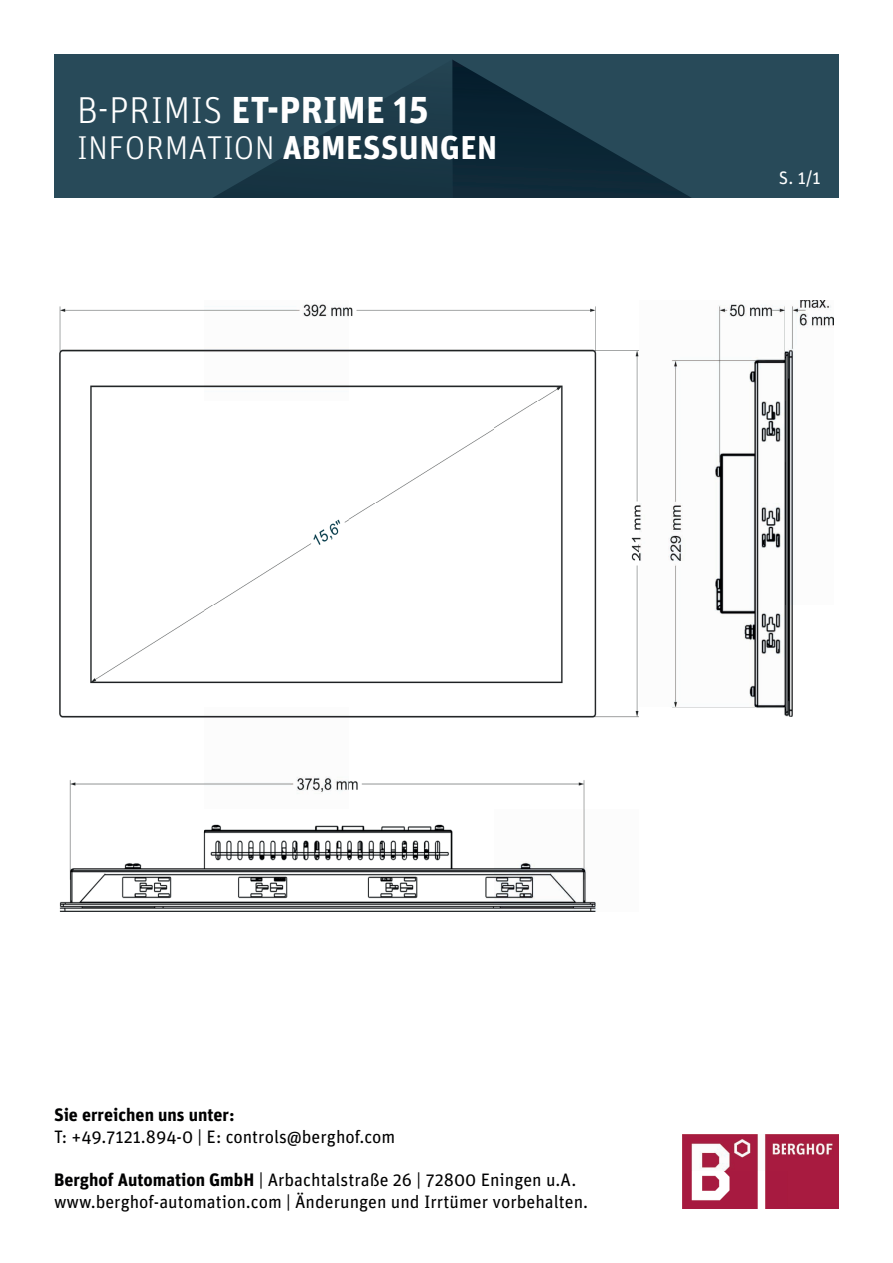
<style>
.page{position:relative;width:893px;height:1263px;background:#fff}
.page>*{position:absolute;margin:0;border:0;box-sizing:border-box;transform-origin:0 0}
.t1{font:700 37.5px "Unit Pro";letter-spacing:.01em;color:#fff}
.t2{font:300 33px "Unit Pro";letter-spacing:.01em;color:#fff}
.t3{font:18px/21.6px "Unit Pro";color:#000001}
.t4{font:700 18px "Unit Pro";color:#000001}
.t5{font:18px "Unit Pro";color:#fff}
.s1{font-weight:300}
.s2{font-weight:700}
</style>
<div class="page">
<div style="left:54px;top:54px;width:785px;height:144px;background:#284a59"></div>
<svg style="left:213px;top:60px;width:478px;height:138px"></svg>
<img style="left:683px;top:1134px;width:156px;height:75px">
<img style="left:60px;top:300px;width:773px;height:611px">
<h1 class="t1" style="left:77px;top:82px;width:354px"><span class="s1">B-PRIMIS</span> ET-PRIME 15</h1>
<h2 class="t2" style="left:77px;top:126px;width:422px">INFORMATION <span class="s2">ABMESSUNGEN</span></h2>
<p class="t5" style="left:779px;top:165px;width:43px">S. 1/1</p>
<p class="t4" style="left:54px;top:1102px;width:182px">Sie erreichen uns unter:</p>
<p class="t3" style="left:54px;top:1125px;width:343px">T: +49.7121.894-0 | E: controls@berghof.com</p>
<p class="t3" style="left:54px;top:1168px;width:536px"><span class="s2">Berghof Automation GmbH</span> | Arbachtalstraße 26 | 72800 Eningen u.A. www.berghof-automation.com | Änderungen und Irrtümer vorbehalten.</p>
</div>
